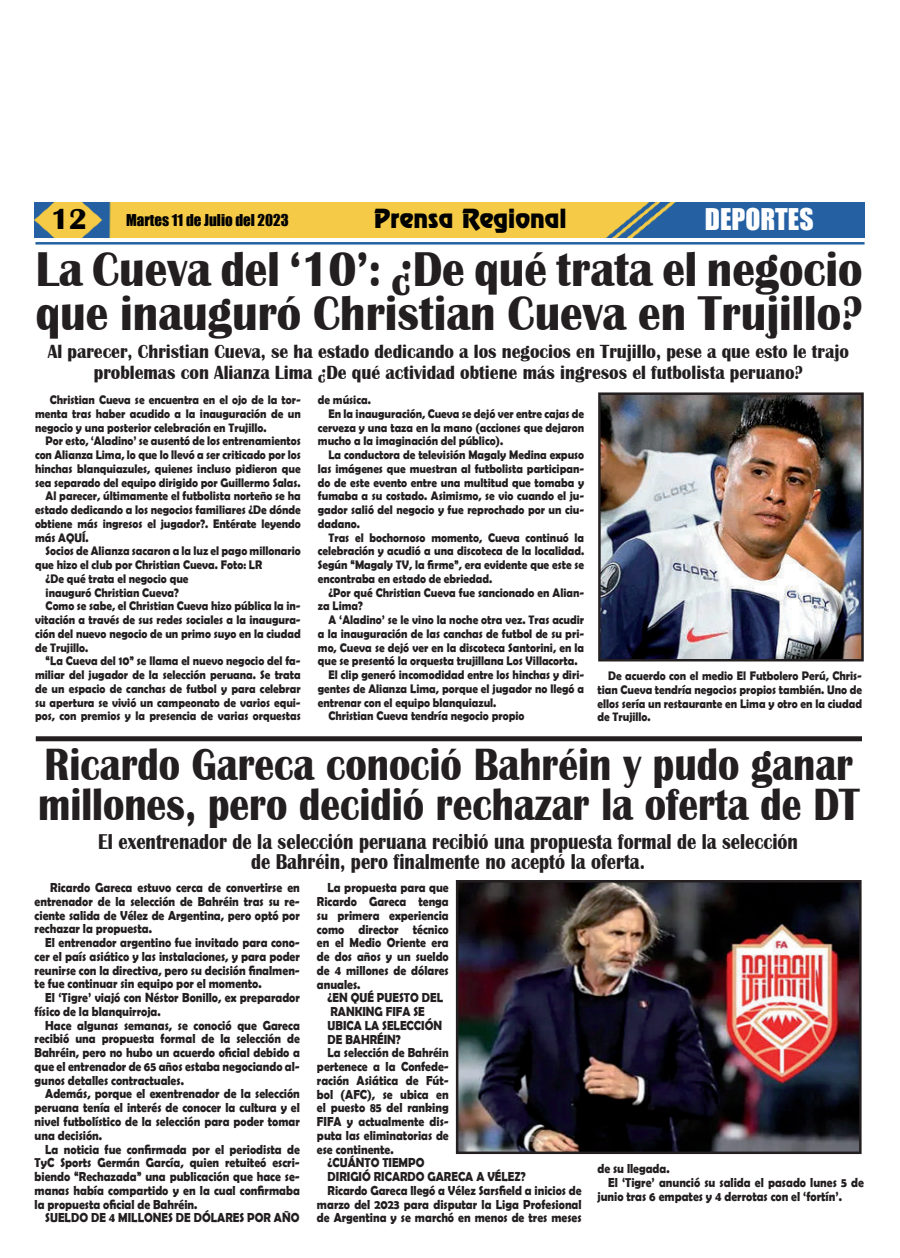
<style>
.page{position:relative;width:900px;height:1258px;background:#fff}
.page>*{position:absolute;margin:0;border:0;box-sizing:border-box;transform-origin:0 0}
.t1{font:700 50.25px/43.8px "Britannic";color:#231f20;scale:.9 1}
.t2{font:700 46.5px/40px "Britannic";color:#231f20;scale:.85 1}
.t3{font:700 30px "Britannic";color:#000}
.t4{font:27.5px "Impact";color:#fff}
.t5{font:23.75px "Renfrew Normal";color:#000}
.t6{font:700 22px/20px "Britannic";color:#231f20;text-align:center;scale:.84 1}
.t7{font:700 19.62px/21.2px "Britannic";color:#231f20;text-align:center;scale:.9 1}
.t8{font:15px "Impact";color:#000}
.t9{font:700 13.12px/13.8px "Berlin Sans FB Demi";color:#231f20;text-align:justify;scale:.89 1}
.t10{font:700 12.5px/13.8px "Berlin Sans FB Demi";color:#231f20;text-align:justify;scale:.9 1}
</style>
<div class="page">
<img style="left:35px;top:203px;width:830px;height:35px">
<hr style="left:35px;top:242px;width:830px;height:3px;background:#2361a2">
<img style="left:602px;top:396px;width:258px;height:261px">
<div style="left:598px;top:392px;width:266px;height:269px;border:3px solid #231f20"></div>
<div style="left:36px;top:736px;width:826px;height:5px;background:#231f20"></div>
<img style="left:460px;top:884px;width:398px;height:266px">
<div style="left:456px;top:880px;width:406px;height:274px;border:3px solid #231f20"></div>
<h3 class="t3" style="left:51px;top:208px;width:38px">12</h3>
<p class="t8" style="left:126px;top:213px;width:164px">Martes 11 de Julio del 2023</p>
<h3 class="t5" style="left:374px;top:209px;width:194px">Prensa Regional</h3>
<h3 class="t4" style="left:705px;top:206px;width:110px">DEPORTES</h3>
<h1 class="t1" style="left:36px;top:252px;width:920px">La Cueva del ‘10’: ¿De qué trata el negocio que inauguró Christian Cueva en Trujillo?</h1>
<h3 class="t7" style="left:48px;top:343px;width:892px">Al parecer, Christian Cueva, se ha estado dedicando a los negocios en Trujillo, pese a que esto le trajo problemas con Alianza Lima ¿De qué actividad obtiene más ingresos el futbolista peruano?</h3>
<p class="t10" style="left:35px;top:393px;width:297px;text-indent:15px">Christian Cueva se encuentra en el ojo de la tor&shy;menta tras haber acudido a la inauguración de un negocio y una posterior celebración en Trujillo.</p>
<p class="t10" style="left:46px;top:435px;width:285px">Por esto, ‘Aladino’ se ausentó de los entrenamientos</p>
<p class="t10" style="left:35px;top:448px;width:297px">con Alianza Lima, lo que lo llevó a ser criticado por los</p>
<p class="t10" style="left:35px;top:462px;width:297px">hinchas blanquiazules, quienes incluso pidieron que</p>
<p class="t10" style="left:35px;top:476px;width:297px">sea separado del equipo dirigido por Guillermo Salas.</p>
<p class="t10" style="left:46px;top:490px;width:285px">Al parecer, últimamente el futbolista norteño se ha</p>
<p class="t10" style="left:35px;top:503px;width:297px">estado dedicando a los negocios familiares ¿De dónde</p>
<p class="t10" style="left:35px;top:517px;width:297px">obtiene más ingresos el jugador?. Entérate leyendo</p>
<p class="t10" style="left:35px;top:531px;width:61px">más AQUÍ.</p>
<p class="t10" style="left:46px;top:545px;width:285px">Socios de Alianza sacaron a la luz el pago millonario</p>
<p class="t10" style="left:35px;top:558px;width:254px">que hizo el club por Christian Cueva. Foto: LR</p>
<p class="t10" style="left:46px;top:572px;width:160px">¿De qué trata el negocio que</p>
<p class="t10" style="left:46px;top:586px;width:150px">inauguró Christian Cueva?</p>
<p class="t10" style="left:46px;top:600px;width:285px">Como se sabe, el Christian Cueva hizo pública la in-</p>
<p class="t10" style="left:35px;top:613px;width:297px">vitación a través de sus redes sociales a la inaugura-</p>
<p class="t10" style="left:35px;top:627px;width:297px">ción del nuevo negocio de un primo suyo en la ciudad</p>
<p class="t10" style="left:35px;top:641px;width:61px">de Trujillo.</p>
<p class="t10" style="left:46px;top:655px;width:285px">“La Cueva del 10” se llama el nuevo negocio del fa-</p>
<p class="t10" style="left:35px;top:668px;width:297px">miliar del jugador de la selección peruana. Se trata</p>
<p class="t10" style="left:35px;top:682px;width:297px">de un espacio de canchas de futbol y para celebrar</p>
<p class="t10" style="left:35px;top:696px;width:297px">su apertura se vivió un campeonato de varios equi-</p>
<p class="t10" style="left:35px;top:710px;width:297px">pos, con premios y la presencia de varias orquestas</p>
<p class="t10" style="left:318px;top:393px;width:60px">de música.</p>
<p class="t10" style="left:328px;top:407px;width:286px">En la inauguración, Cueva se dejó ver entre cajas de</p>
<p class="t10" style="left:318px;top:421px;width:297px">cerveza y una taza en la mano (acciones que dejaron</p>
<p class="t10" style="left:318px;top:435px;width:208px">mucho a la imaginación del público).</p>
<p class="t10" style="left:328px;top:448px;width:286px">La conductora de televisión Magaly Medina expuso</p>
<p class="t10" style="left:318px;top:462px;width:297px">las imágenes que muestran al futbolista participan-</p>
<p class="t10" style="left:318px;top:476px;width:297px">do de este evento entre una multitud que tomaba y</p>
<p class="t10" style="left:318px;top:490px;width:298px">fumaba a su costado. Asimismo, se vio cuando el ju-</p>
<p class="t10" style="left:318px;top:503px;width:297px">gador salió del negocio y fue reprochado por un ciu-</p>
<p class="t10" style="left:318px;top:517px;width:48px">dadano.</p>
<p class="t10" style="left:328px;top:531px;width:286px">Tras el bochornoso momento, Cueva continuó la</p>
<p class="t10" style="left:318px;top:545px;width:297px">celebración y acudió a una discoteca de la localidad.</p>
<p class="t10" style="left:318px;top:558px;width:297px">Según “Magaly TV, la firme”, era evidente que este se</p>
<p class="t10" style="left:318px;top:572px;width:195px">encontraba en estado de ebriedad.</p>
<p class="t10" style="left:328px;top:586px;width:286px">¿Por qué Christian Cueva fue sancionado en Alian-</p>
<p class="t10" style="left:318px;top:600px;width:52px">za Lima?</p>
<p class="t10" style="left:328px;top:613px;width:286px">A ‘Aladino’ se le vino la noche otra vez. Tras acudir</p>
<p class="t10" style="left:318px;top:627px;width:297px">a la inauguración de las canchas de futbol de su pri-</p>
<p class="t10" style="left:318px;top:641px;width:297px">mo, Cueva se dejó ver en la discoteca Santorini, en la</p>
<p class="t10" style="left:318px;top:655px;width:290px">que se presentó la orquesta trujillana Los Villacorta.</p>
<p class="t10" style="left:328px;top:668px;width:286px">El clip generó incomodidad entre los hinchas y diri-</p>
<p class="t10" style="left:318px;top:682px;width:297px">gentes de Alianza Lima, porque el jugador no llegó a</p>
<p class="t10" style="left:318px;top:696px;width:200px">entrenar con el equipo blanquiazul.</p>
<p class="t10" style="left:328px;top:710px;width:219px">Christian Cueva tendría negocio propio</p>
<p class="t10" style="left:597px;top:669px;width:295px;text-indent:11px">De acuerdo con el medio El Futbolero Perú, Chris&shy;tian Cueva tendría negocios propios también. Uno de ellos sería un restaurante en Lima y otro en la ciudad de Trujillo.</p>
<h2 class="t2" style="left:38px;top:748px;width:968px">Ricardo Gareca conoció Bahréin y pudo ganar millones, pero decidió rechazar la oferta de DT</h2>
<h3 class="t6" style="left:98px;top:833px;width:835px">El exentrenador de la selección peruana recibió una propuesta formal de la selección de Bahréin, pero finalmente no aceptó la oferta.</h3>
<p class="t9" style="left:35px;top:881px;width:300px;text-indent:16px">Ricardo Gareca estuvo cerca de convertirse en entrenador de la selección de Bahréin tras su re&shy;ciente salida de Vélez de Argentina, pero optó por rechazar la propuesta.</p>
<p class="t9" style="left:35px;top:936px;width:300px;text-indent:11px">El entrenador argentino fue invitado para cono&shy;cer el país asiático y las instalaciones, y para poder reunirse con la directiva, pero su decisión finalmen&shy;te fue continuar sin equipo por el momento.</p>
<p class="t9" style="left:35px;top:991px;width:300px;text-indent:11px">El ‘Tigre’ viajó con Néstor Bonillo, ex preparador físico de la blanquirroja.</p>
<p class="t9" style="left:35px;top:1019px;width:300px;text-indent:11px">Hace algunas semanas, se conoció que Gareca recibió una propuesta formal de la selección de Bahréin, pero no hubo un acuerdo oficial debido a que el entrenador de 65 años estaba negociando al&shy;gunos detalles contractuales.</p>
<p class="t9" style="left:35px;top:1088px;width:300px;text-indent:11px">Además, porque el exentrenador de la selección peruana tenía el interés de conocer la cultura y el nivel futbolístico de la selección para poder tomar una decisión.</p>
<p class="t9" style="left:35px;top:1142px;width:300px;text-indent:11px">La noticia fue confirmada por el periodista de TyC Sports Germán García, quien retuiteó escri&shy;biendo “Rechazada” una publicación que hace se&shy;manas había compartido y en la cual confirmaba la propuesta oficial de Bahréin.</p>
<p class="t9" style="left:45px;top:1211px;width:287px">SUELDO DE 4 MILLONES DE DÓLARES POR AÑO</p>
<p class="t9" style="left:317px;top:881px;width:150px;text-indent:11px">La propuesta para que Ricardo Gareca tenga su primera experiencia como director técnico en el Medio Oriente era de dos años y un sueldo de 4 millones de dólares anuales.</p>
<p class="t9" style="left:328px;top:991px;width:131px">¿EN QUÉ PUESTO DEL</p>
<p class="t9" style="left:331px;top:1005px;width:108px">RANKING FIFA SE</p>
<p class="t9" style="left:328px;top:1019px;width:130px">UBICA LA SELECCIÓN</p>
<p class="t9" style="left:328px;top:1033px;width:84px">DE BAHRÉIN?</p>
<p class="t9" style="left:328px;top:1046px;width:138px">La selección de Bahréin</p>
<p class="t9" style="left:317px;top:1060px;width:150px">pertenece a la Confede-</p>
<p class="t9" style="left:317px;top:1074px;width:150px">ración Asiática de Fút-</p>
<p class="t9" style="left:317px;top:1088px;width:150px">bol (AFC), se ubica en</p>
<p class="t9" style="left:317px;top:1101px;width:150px">el puesto 85 del ranking</p>
<p class="t9" style="left:317px;top:1115px;width:150px">FIFA y actualmente dis-</p>
<p class="t9" style="left:317px;top:1129px;width:150px">puta las eliminatorias de</p>
<p class="t9" style="left:317px;top:1143px;width:88px">ese continente.</p>
<p class="t9" style="left:328px;top:1157px;width:110px">¿CUÁNTO TIEMPO</p>
<p class="t9" style="left:328px;top:1170px;width:224px">DIRIGIÓ RICARDO GARECA A VÉLEZ?</p>
<p class="t9" style="left:328px;top:1183px;width:287px">Ricardo Gareca llegó a Vélez Sarsfield a inicios de</p>
<p class="t9" style="left:317px;top:1198px;width:299px">marzo del 2023 para disputar la Liga Profesional</p>
<p class="t9" style="left:317px;top:1212px;width:299px">de Argentina y se marchó en menos de tres meses</p>
<p class="t9" style="left:597px;top:1162px;width:83px">de su llegada.</p>
<p class="t9" style="left:608px;top:1176px;width:289px">El ‘Tigre’ anunció su salida el pasado lunes 5 de</p>
<p class="t9" style="left:597px;top:1190px;width:276px">junio tras 6 empates y 4 derrotas con el ‘fortín’.</p>
</div>
